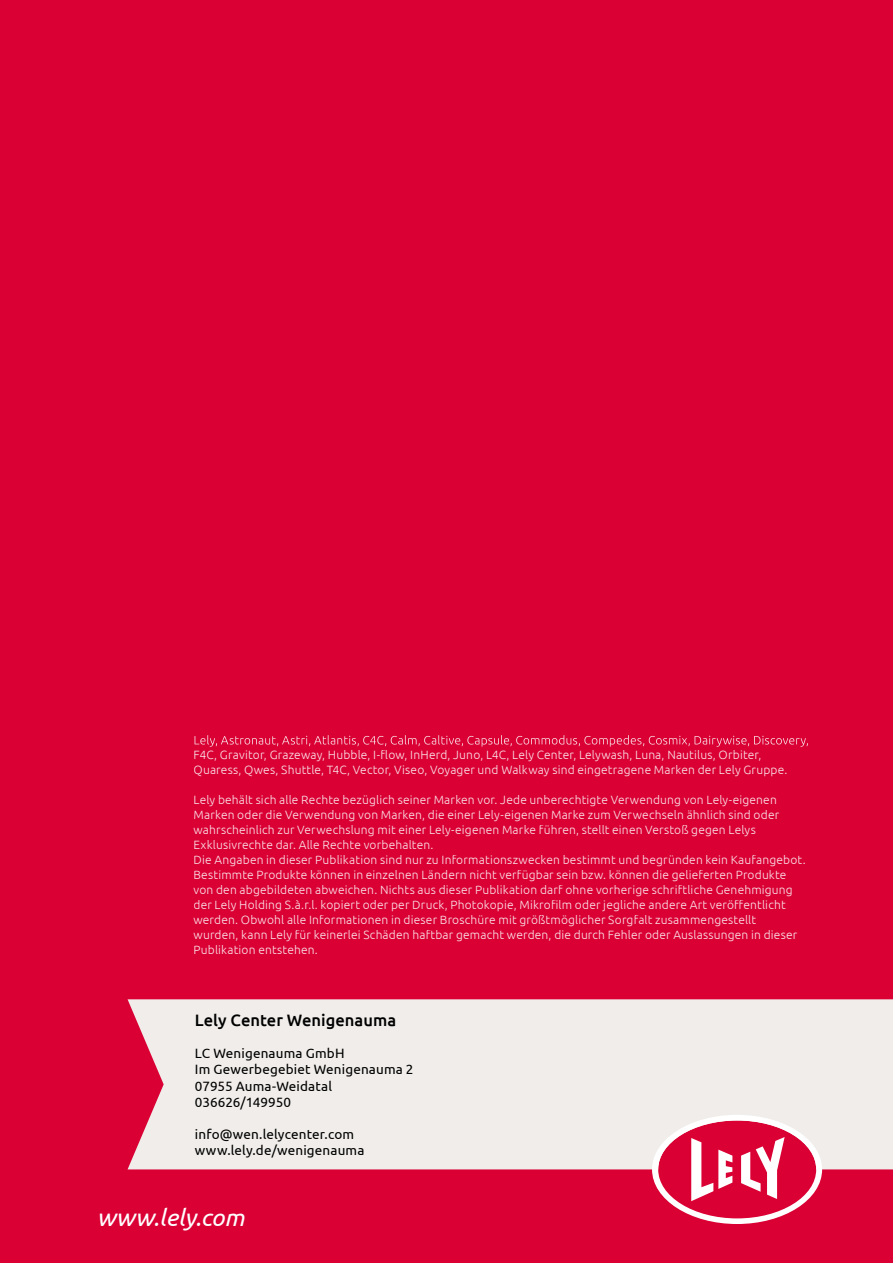
<style>
.page{position:relative;width:893px;height:1263px;background:#da0034}
.page>*{position:absolute;margin:0;border:0;box-sizing:border-box;transform-origin:0 0}
.t1{font:italic 24px "Ubuntu";color:#fff}
.t2{font:500 16.5px "Ubuntu";color:#000}
.t3{font:13.5px/16.2px "Ubuntu";letter-spacing:.01em;color:#000}
.t4{font:300 12px/15px "Ubuntu";letter-spacing:.015em;color:#fbe5ea}
</style>
<div class="page">
<div style="left:128px;top:999px;width:765px;height:170px;background:#f0edea"></div>
<svg style="left:652px;top:1115px;width:170px;height:109px"></svg>
<svg style="left:195px;top:735px;width:613px;height:12px"></svg>
<p class="t4" style="left:193px;top:747px;width:595px">F4C, Gravitor, Grazeway, Hubble, I-flow, InHerd, Juno, L4C, Lely Center, Lelywash, Luna, Nautilus, Orbiter,<br>Quaress, Qwes, Shuttle, T4C, Vector, Viseo, Voyager und Walkway sind eingetragene Marken der Lely Gruppe.</p>
<p class="t4" style="left:193px;top:792px;width:614px">Lely behält sich alle Rechte bezüglich seiner Marken vor. Jede unberechtigte Verwendung von Lely-eigenen Marken oder die Verwendung von Marken, die einer Lely-eigenen Marke zum Verwechseln ähnlich sind oder wahrscheinlich zur Verwechslung mit einer Lely-eigenen Marke führen, stellt einen Verstoß gegen Lelys Exklusivrechte dar. Alle Rechte vorbehalten.<br>Die Angaben in dieser Publikation sind nur zu Informationszwecken bestimmt und begründen kein Kaufangebot.<br>Bestimmte Produkte können in einzelnen Ländern nicht verfügbar sein bzw. können die gelieferten Produkte von den abgebildeten abweichen. Nichts aus dieser Publikation darf ohne vorherige schriftliche Genehmigung der Lely Holding S.à.r.l. kopiert oder per Druck, Photokopie, Mikrofilm oder jegliche andere Art veröffentlicht werden. Obwohl alle Informationen in dieser Broschüre mit größtmöglicher Sorgfalt zusammengestellt<br>wurden, kann Lely für keinerlei Schäden haftbar gemacht werden, die durch Fehler oder Auslassungen in dieser Publikation entstehen.</p>
<h2 class="t2" style="left:195px;top:1009px;width:203px">Lely Center Wenigenauma</h2>
<p class="t3" style="left:195px;top:1045px;width:220px">LC Wenigenauma GmbH<br>Im Gewerbegebiet Wenigenauma 2<br>07955 Auma-Weidatal<br>036626/149950</p>
<p class="t3" style="left:195px;top:1126px;width:171px">info@wen.lelycenter.com www.lely.de/wenigenauma</p>
<h1 class="t1" style="left:97px;top:1202px;width:149px">www.lely.com</h1>
</div>
